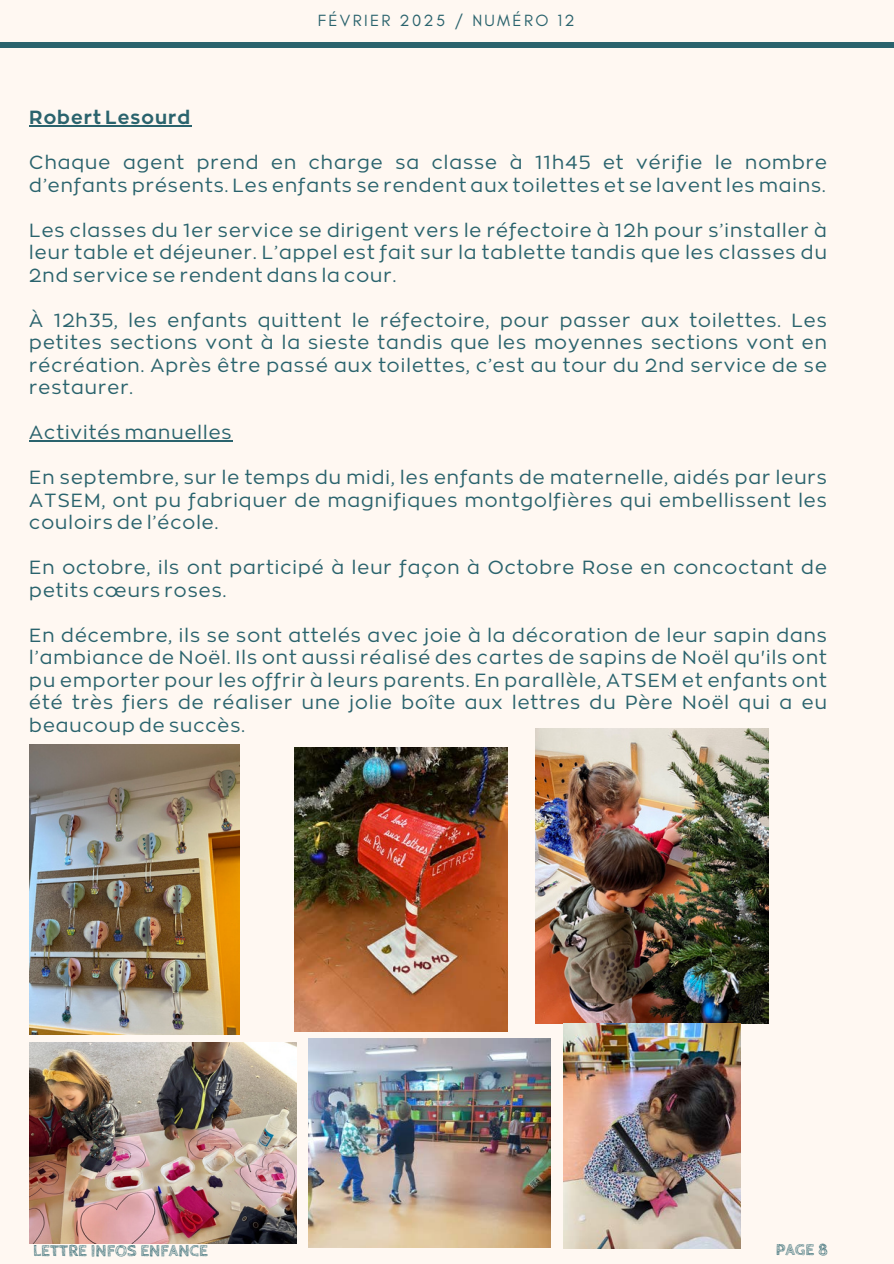
<style>
.page{position:relative;width:894px;height:1264px;background:#fff}
.page>*{position:absolute;margin:0;border:0;box-sizing:border-box;transform-origin:0 0}
.t1{font:18.9px/22.5px "RTL Corporative Regular";letter-spacing:.055em;color:#2a636d;text-align:justify}
.t2{font:18.9px "RTL Corporative Bold";letter-spacing:.055em;color:#2a636d}
.t3{font:700 16.95px "Cabin Sketch";color:#2a636d}
.t4{font:16.5px "Glacial Indifference";letter-spacing:.14em;color:#2a636d}
</style>
<div class="page">
<div style="left:0;top:0;width:893px;height:1263px;background:#fff8f2"></div>
<div style="left:0;top:42px;width:893px;height:6px;background:#2a636d"></div>
<img style="left:29px;top:744px;width:211px;height:290px">
<img style="left:29px;top:1042px;width:267px;height:201px">
<img style="left:535px;top:728px;width:233px;height:295px">
<img style="left:295px;top:747px;width:212px;height:284px">
<img style="left:309px;top:1038px;width:242px;height:209px">
<img style="left:563px;top:1023px;width:177px;height:225px">
<hr style="left:29px;top:125px;width:162px;height:1px;background:#2a636d">
<hr style="left:29px;top:440px;width:203px;height:1px;background:#2a636d">
<p class="t4" style="left:318px;top:11px;width:258px">FÉVRIER 2025 / NUMÉRO 12</p>
<h1 class="t2" style="left:29px;top:105px;width:162px">Robert Lesourd</h1>
<h2 class="t1" style="left:29px;top:150px;width:798px">Chaque agent prend en charge sa classe à 11h45 et vérifie le nombre d’enfants présents. Les enfants se rendent aux toilettes et se lavent les mains.</h2>
<h2 class="t1" style="left:29px;top:217px;width:798px">Les classes du 1er service se dirigent vers le réfectoire à 12h pour s’installer à leur table et déjeuner. L’appel est fait sur la tablette tandis que les classes du 2nd service se rendent dans la cour.</h2>
<h2 class="t1" style="left:29px;top:307px;width:798px">À 12h35, les enfants quittent le réfectoire, pour passer aux toilettes. Les petites sections vont à la sieste tandis que les moyennes sections vont en récréation. Après être passé aux toilettes, c’est au tour du 2nd service de se restaurer.</h2>
<h2 class="t1" style="left:29px;top:420px;width:204px">Activités manuelles</h2>
<h2 class="t1" style="left:29px;top:465px;width:798px">En septembre, sur le temps du midi, les enfants de maternelle, aidés par leurs ATSEM, ont pu fabriquer de magnifiques montgolfières qui embellissent les couloirs de l’école.</h2>
<h2 class="t1" style="left:29px;top:555px;width:798px">En octobre, ils ont participé à leur façon à Octobre Rose en concoctant de petits cœurs roses.</h2>
<h2 class="t1" style="left:29px;top:622px;width:798px">En décembre, ils se sont attelés avec joie à la décoration de leur sapin dans l’ambiance de Noël. Ils ont aussi réalisé des cartes de sapins de Noël qu'ils ont pu emporter pour les offrir à leurs parents. En parallèle, ATSEM et enfants ont été très fiers de réaliser une jolie boîte aux lettres du Père Noël qui a eu beaucoup de succès.</h2>
<p class="t3" style="left:33px;top:1241px;width:176px">LETTRE INFOS ENFANCE</p>
<p class="t3" style="left:775px;top:1240px;width:54px">PAGE 8</p>
</div>
